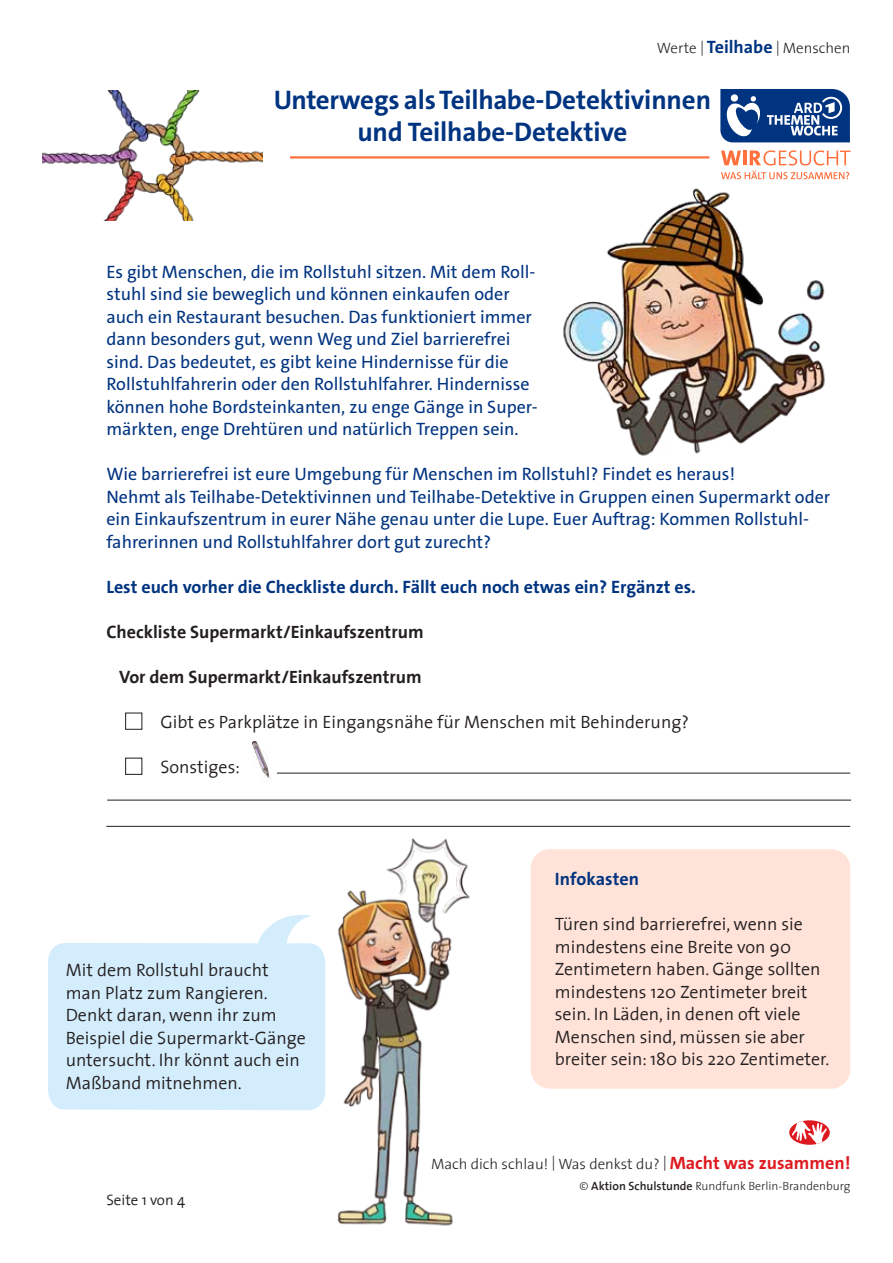
<style>
.page{position:relative;width:893px;height:1263px;background:#fff}
.page>*{position:absolute;margin:0;border:0;box-sizing:border-box;transform-origin:0 0}
.t1{font:700 27px/32.4px "The Sans C5";letter-spacing:-.005em;color:#003480;text-align:center}
.t2{font:18px/22.5px "The Sans C5";color:#003380}
.t3{font:300 18px/22.5px "The Sans 4";color:#241f21}
.t4{font:700 18px "The Sans C5";color:#003480}
.t5{font:700 18px "The Sans 7";color:#241f21}
.t6{font:300 15px "The Sans 3";color:#241f21}
.t7{font:300 15px "The Sans 4";color:#231f20}
.t8{font:300 12px "The Sans 3";color:#241f21}
.s1{font-family:"The Sans C5";font-weight:700;font-size:18px;color:#003480}
.s2{font-family:"The Sans C5";font-weight:700;font-size:18px;color:#de1a21}
.s3{font-family:"The Sans 6";font-weight:600}
</style>
<div class="page">
<hr style="left:290px;top:156px;width:419px;height:3px;background:#ff703e">
<svg style="left:789px;top:1120px;width:41px;height:25px"></svg>
<svg style="left:792px;top:1120px;width:35px;height:25px"></svg>
<svg style="left:721px;top:150px;width:129px;height:29px"></svg>
<svg style="left:720px;top:89px;width:130px;height:53px;background:#38609c"></svg>
<img style="left:43px;top:90px;width:219px;height:130px">
<img style="left:563px;top:188px;width:262px;height:268px">
<hr style="left:256px;top:773px;width:594px;height:1px;background:#231f20">
<div style="left:249px;top:742px;width:28px;height:40px;background:#fff"></div>
<img style="left:252px;top:742px;width:19px;height:37px">
<hr style="left:107px;top:800px;width:744px;height:1px;background:#231f20">
<hr style="left:106px;top:826px;width:744px;height:1px;background:#231f20">
<div style="left:125px;top:713px;width:17px;height:17px;border:1px solid #1c1c1c"></div>
<div style="left:125px;top:758px;width:17px;height:17px;border:1px solid #1c1c1c"></div>
<div style="left:531px;top:849px;width:319px;height:240px;background:#ffe2d8;border-radius:19px"></div>
<img style="left:322px;top:825px;width:169px;height:401px">
<svg style="left:48px;top:915px;width:277px;height:195px;background:#d9effc"></svg>
<p class="t6" style="left:657px;top:36px;width:195px">Werte | <span class="s1">Teilhabe</span> | Menschen</p>
<h1 class="t1" style="left:274px;top:84px;width:439px">Unterwegs als Teilhabe-Detektivinnen und Teilhabe-Detektive</h1>
<p class="t2" style="left:106px;top:260px;width:433px">Es gibt Menschen, die im Rollstuhl sitzen. Mit dem Roll&shy;stuhl sind sie beweglich und können einkaufen oder auch ein Restaurant besuchen. Das funktioniert immer dann besonders gut, wenn Weg und Ziel barrierefrei sind. Das bedeutet, es gibt keine Hindernisse für die Rollstuhlfahrerin oder den Rollstuhlfahrer. Hindernisse können hohe Bordsteinkanten, zu enge Gänge in Super&shy;märkten, enge Drehtüren und natürlich Treppen sein.</p>
<p class="t2" style="left:106px;top:463px;width:725px">Wie barrierefrei ist eure Umgebung für Menschen im Rollstuhl? Findet es heraus!<br>Nehmt als Teilhabe-Detektivinnen und Teilhabe-Detektive in Gruppen einen Supermarkt oder ein Einkaufszentrum in eurer Nähe genau unter die Lupe. Euer Auftrag: Kommen Rollstuhl&shy;fahrerinnen und Rollstuhlfahrer dort gut zurecht?</p>
<p class="t4" style="left:106px;top:575px;width:591px">Lest euch vorher die Checkliste durch. Fällt euch noch etwas ein? Ergänzt es.</p>
<p class="t5" style="left:106px;top:616px;width:319px">Checkliste Supermarkt/Einkaufszentrum</p>
<p class="t5" style="left:119px;top:661px;width:304px">Vor dem Supermarkt/Einkaufszentrum</p>
<p class="t3" style="left:160px;top:710px;width:530px">Gibt es Parkplätze in Eingangsnähe für Menschen mit Behinderung?</p>
<p class="t3" style="left:160px;top:755px;width:81px">Sonstiges:</p>
<p class="t3" style="left:66px;top:958px;width:242px">Mit dem Rollstuhl braucht man Platz zum Rangieren.<br>Denkt daran, wenn ihr zum<br>Beispiel die Supermarkt-Gänge untersucht. Ihr könnt auch ein<br>Maßband mitnehmen.</p>
<p class="t7" style="left:106px;top:1188px;width:80px">Seite 1 von 4</p>
<p class="t4" style="left:555px;top:867px;width:86px">Infokasten</p>
<p class="t3" style="left:555px;top:912px;width:276px">Türen sind barrierefrei, wenn sie mindestens eine Breite von 90<br>Zentimetern haben. Gänge sollten mindestens 120 Zentimeter breit sein. In Läden, in denen oft viele Menschen sind, müssen sie aber breiter sein: 180 bis 220 Zentimeter.</p>
<p class="t6" style="left:431px;top:1151px;width:421px">Mach dich schlau! | Was denkst du? | <span class="s2">Macht was zusammen!</span></p>
<p class="t8" style="left:580px;top:1176px;width:272px">© <span class="s3">Aktion Schulstunde</span> Rundfunk Berlin-Brandenburg</p>
</div>
